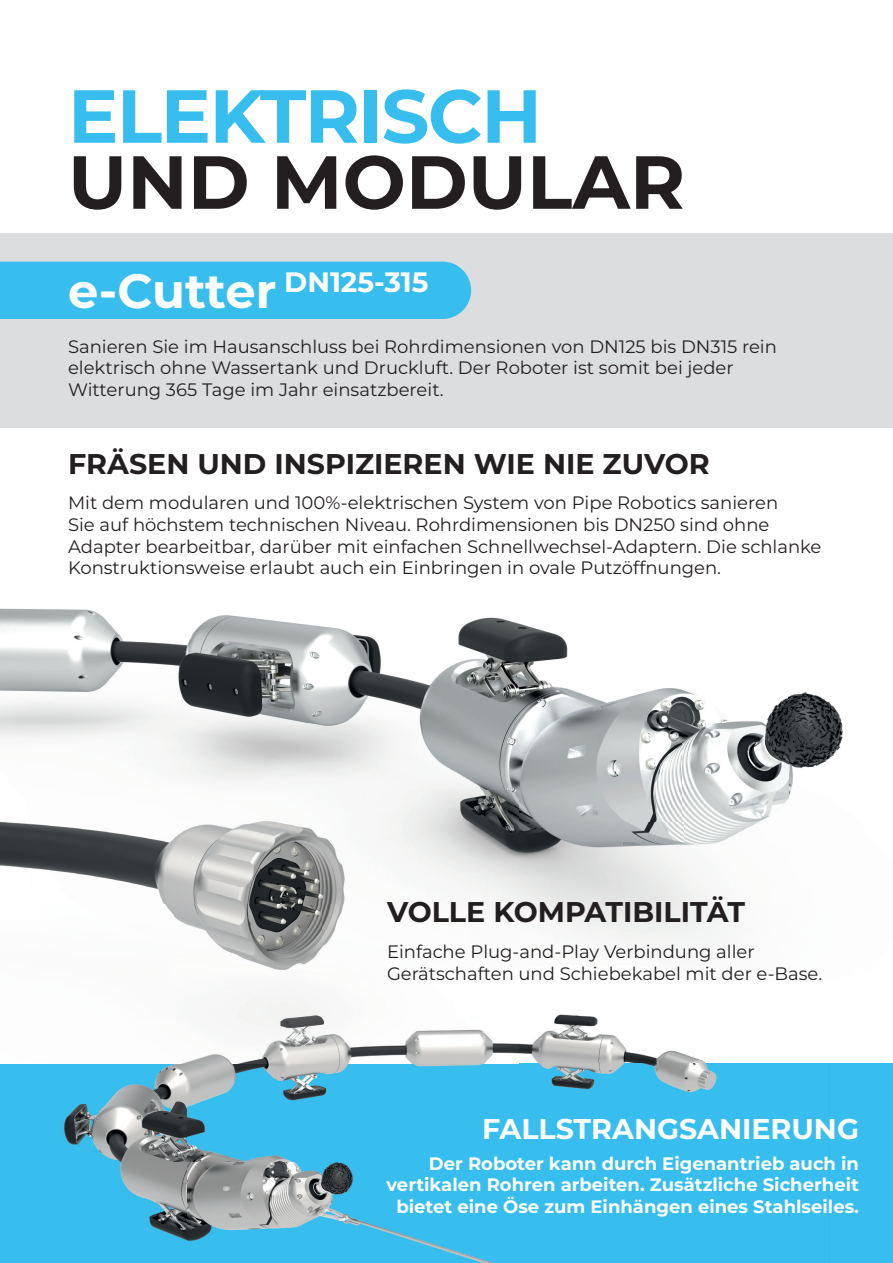
<style>
.page{position:relative;width:893px;height:1263px;background:#fff}
.page>*{position:absolute;margin:0;border:0;box-sizing:border-box;transform-origin:0 0}
.t1{font:700 75px "Montserrat";letter-spacing:-.02em;color:#37beef}
.t2{font:700 75px "Montserrat";color:#231f20}
.t3{font:700 28.5px "Montserrat";color:#231f20}
.t4{font:700 28.5px "Montserrat";color:#fff}
.t5{font:700 28.05px "Montserrat";color:#fff}
.t6{font:18px/21.6px "Montserrat";color:#231f20}
.t7{font:700 18px/21.6px "Montserrat";color:#fff;text-align:right}
.s1{font-size:48px}
</style>
<div class="page">
<img style="left:0;top:608px;width:788px;height:115px">
<img style="left:788px;top:692px;width:55px;height:107px">
<img style="left:0;top:723px;width:683px;height:99px">
<img style="left:683px;top:723px;width:105px;height:181px">
<img style="left:519px;top:822px;width:164px;height:82px">
<div style="left:0;top:1063px;width:893px;height:200px;background:#37beef"></div>
<img style="left:519px;top:1021px;width:187px;height:42px">
<img style="left:519px;top:904px;width:209px;height:117px">
<img style="left:28px;top:1063px;width:689px;height:200px">
<div style="left:0;top:234px;width:893px;height:194px;background:#dcdddf"></div>
<img style="left:260px;top:790px;width:259px;height:114px">
<img style="left:0;top:790px;width:260px;height:114px">
<img style="left:165px;top:904px;width:354px;height:159px">
<div style="left:0;top:262px;width:471px;height:57px;background:#37beef"></div>
<h1 class="t1" style="left:68px;top:66px;width:475px">ELEKTRISCH</h1>
<h1 class="t2" style="left:68px;top:132px;width:619px">UND MODULAR</h1>
<h3 class="t5" style="left:68px;top:263px;width:362px"><span class="s1">e-Cutter</span> DN125-315</h3>
<p class="t6" style="left:68px;top:335px;width:710px">Sanieren Sie im Hausanschluss bei Rohrdimensionen von DN125 bis DN315 rein elektrisch ohne Wassertank und Druckluft. Der Roboter ist somit bei jeder<br>Witterung 365 Tage im Jahr einsatzbereit.</p>
<h2 class="t3" style="left:68px;top:445px;width:643px">FRÄSEN UND INSPIZIEREN WIE NIE ZUVOR</h2>
<p class="t6" style="left:68px;top:492px;width:755px">Mit dem modularen und 100%-elektrischen System von Pipe Robotics sanieren<br>Sie auf höchstem technischen Niveau. Rohrdimensionen bis DN250 sind ohne Adapter bearbeitbar, darüber mit einfachen Schnellwechsel-Adaptern. Die schlanke Konstruktionsweise erlaubt auch ein Einbringen in ovale Putzöffnungen.</p>
<h2 class="t3" style="left:387px;top:893px;width:360px">VOLLE KOMPATIBILITÄT</h2>
<p class="t6" style="left:387px;top:940px;width:437px">Einfache Plug-and-Play Verbindung aller<br>Gerätschaften und Schiebekabel mit der e-Base.</p>
<h2 class="t4" style="left:482px;top:1110px;width:378px">FALLSTRANGSANIERUNG</h2>
<p class="t7" style="left:386px;top:1152px;width:474px">Der Roboter kann durch Eigenantrieb auch in vertikalen Rohren arbeiten. Zusätzliche Sicherheit bietet eine Öse zum Einhängen eines Stahlseiles.</p>
</div>
